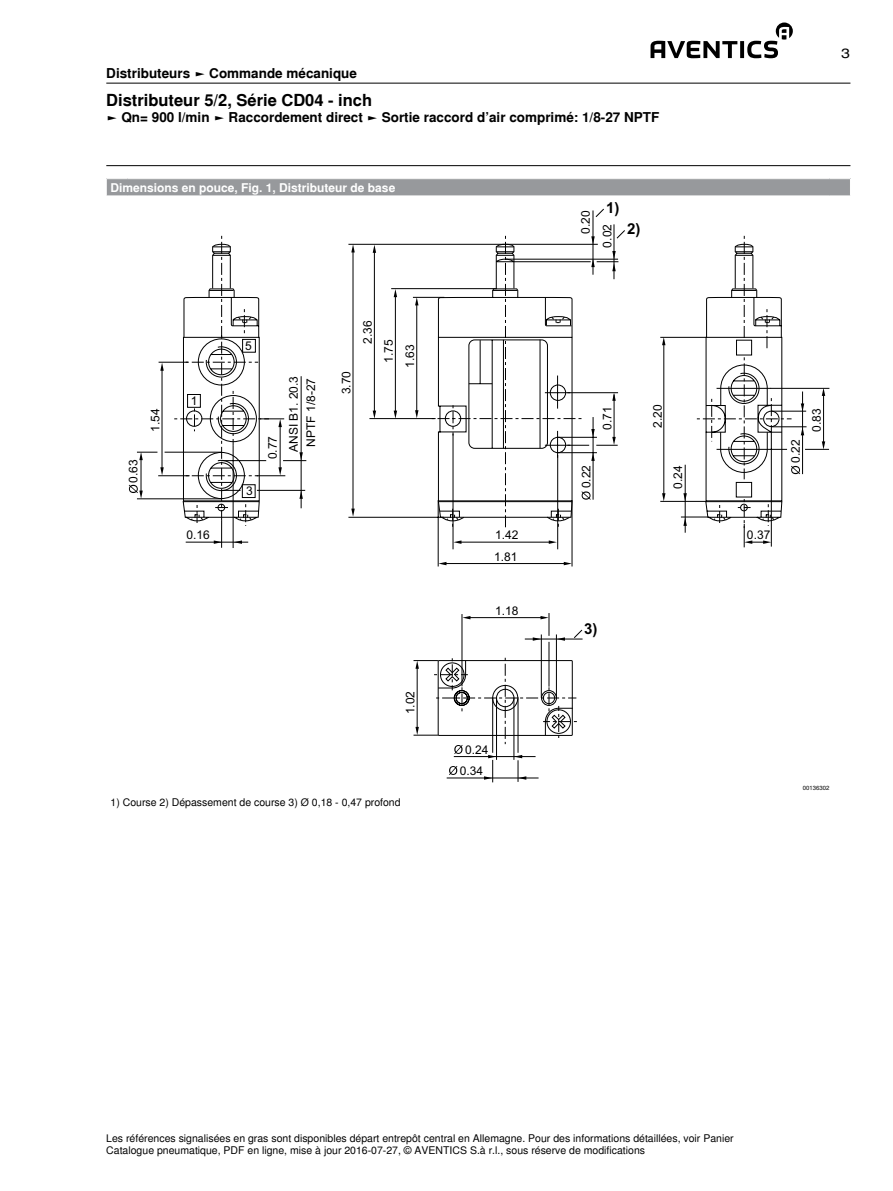
<style>
.page{position:relative;width:893px;height:1191px;background:#fff}
.page>*{position:absolute;margin:0;border:0;box-sizing:border-box;transform-origin:0 0}
.t1{font:700 16.5px "Nimbus Sans Global";color:#000}
.t2{font:700 15px "Arial";color:#000}
.t3{font:700 13.5px "Nimbus Sans Global";color:#000}
.t4{font:13.5px "Nimbus Sans Global";color:#000;scale:1.2 1}
.t5{font:12px/21px "Arial";color:#000;text-align:center}
.t6{font:700 12px "Nimbus Sans Global";color:#fff}
.t7{font:10.5px/12.6px "Nimbus Sans Global";color:#000}
.t8{font:6px "Nimbus Sans Global";color:#000}
</style>
<div class="page">
<svg style="left:650px;top:23px;width:143px;height:35px"></svg>
<hr style="left:106px;top:83px;width:744px;height:1px;background:#000">
<hr style="left:106px;top:165px;width:744px;height:1px;background:#000">
<div style="left:106px;top:179px;width:744px;height:17px;background:#97999c"></div>
<svg style="left:106px;top:178px;width:21px;height:18px"></svg>
<svg style="left:829px;top:178px;width:22px;height:18px"></svg>
<svg style="left:437px;top:528px;width:136px;height:130px"></svg>
<hr style="left:348px;top:244px;width:157px;height:1px;background:#000">
<hr style="left:391px;top:288px;width:106px;height:1px;background:#000">
<hr style="left:413px;top:297px;width:31px;height:1px;background:#000">
<hr style="left:453px;top:434px;width:1px;height:115px;background:#000">
<hr style="left:557px;top:455px;width:1px;height:94px;background:#000">
<hr style="left:572px;top:500px;width:1px;height:66px;background:#000">
<hr style="left:438px;top:500px;width:1px;height:66px;background:#000">
<hr style="left:348px;top:517px;width:96px;height:1px;background:#000">
<hr style="left:462px;top:614px;width:1px;height:72px;background:#000">
<hr style="left:549px;top:642px;width:1px;height:44px;background:#000">
<hr style="left:541px;top:634px;width:1px;height:64px;background:#000">
<hr style="left:556px;top:634px;width:1px;height:64px;background:#000">
<hr style="left:660px;top:501px;width:47px;height:1px;background:#000">
<hr style="left:660px;top:337px;width:47px;height:1px;background:#000">
<hr style="left:369px;top:418px;width:67px;height:1px;background:#000">
<hr style="left:467px;top:617px;width:76px;height:1px;background:#000">
<svg style="left:462px;top:616px;width:8px;height:3px"></svg>
<hr style="left:458px;top:542px;width:93px;height:1px;background:#000">
<svg style="left:549px;top:540px;width:8px;height:4px"></svg>
<svg style="left:453px;top:540px;width:8px;height:4px"></svg>
<hr style="left:443px;top:563px;width:123px;height:1px;background:#000">
<svg style="left:564px;top:562px;width:8px;height:3px"></svg>
<svg style="left:438px;top:562px;width:8px;height:3px"></svg>
<hr style="left:525px;top:639px;width:58px;height:1px;background:#000">
<svg style="left:533px;top:613px;width:17px;height:28px"></svg>
<svg style="left:557px;top:637px;width:8px;height:4px"></svg>
<svg style="left:413px;top:658px;width:164px;height:124px"></svg>
<svg style="left:574px;top:629px;width:8px;height:9px"></svg>
<svg style="left:595px;top:208px;width:9px;height:9px"></svg>
<svg style="left:129px;top:236px;width:177px;height:312px"></svg>
<hr style="left:416px;top:303px;width:1px;height:108px;background:#000">
<svg style="left:415px;top:297px;width:3px;height:8px"></svg>
<svg style="left:415px;top:410px;width:3px;height:8px"></svg>
<hr style="left:614px;top:224px;width:1px;height:55px;background:#000">
<hr style="left:593px;top:210px;width:1px;height:65px;background:#000">
<svg style="left:432px;top:230px;width:193px;height:298px"></svg>
<hr style="left:664px;top:343px;width:1px;height:151px;background:#000">
<svg style="left:681px;top:236px;width:148px;height:311px"></svg>
<svg style="left:662px;top:337px;width:3px;height:8px"></svg>
<svg style="left:662px;top:493px;width:3px;height:8px"></svg>
<hr style="left:395px;top:295px;width:1px;height:116px;background:#000">
<svg style="left:394px;top:289px;width:3px;height:8px"></svg>
<svg style="left:394px;top:410px;width:3px;height:9px"></svg>
<hr style="left:374px;top:251px;width:1px;height:160px;background:#000">
<svg style="left:373px;top:245px;width:3px;height:8px"></svg>
<svg style="left:373px;top:410px;width:3px;height:9px"></svg>
<hr style="left:353px;top:250px;width:1px;height:259px;background:#000">
<svg style="left:351px;top:244px;width:4px;height:8px"></svg>
<svg style="left:351px;top:508px;width:4px;height:9px"></svg>
<p class="t3" style="left:106px;top:63px;width:252px">Distributeurs ► Commande mécanique</p>
<h1 class="t1" style="left:106px;top:87px;width:267px">Distributeur 5/2, Série CD04 - inch</h1>
<p class="t3" style="left:106px;top:107px;width:555px">► Qn= 900 l/min ► Raccordement direct ► Sortie raccord d’air comprimé: 1/8-27 NPTF</p>
<p class="t6" style="left:111px;top:178px;width:286px">Dimensions en pouce, Fig. 1, Distributeur de base</p>
<p class="t5" style="left:575px;top:234px;width:25px;rotate:-90deg">0.20</p>
<h2 class="t2" style="left:606px;top:198px;width:15px">1)</h2>
<p class="t5" style="left:597px;top:247px;width:25px;rotate:-90deg">0.02</p>
<h2 class="t2" style="left:627px;top:219px;width:15px">2)</h2>
<p class="t5" style="left:123px;top:482px;width:25px;rotate:-90deg">0.63</p>
<p class="t5" style="left:145px;top:432px;width:25px;rotate:-90deg">1.54</p>
<p class="t5" style="left:191px;top:390px;width:8px">1</p>
<p class="t5" style="left:245px;top:335px;width:8px">5</p>
<p class="t5" style="left:246px;top:480px;width:8px">3</p>
<p class="t5" style="left:262px;top:452px;width:78px;text-align:left;text-indent:-7px;rotate:-90deg">0.77<br>ANSI B1. 20.3</p>
<p class="t5" style="left:301px;top:447px;width:70px;rotate:-90deg">NPTF 1/8-27</p>
<p class="t5" style="left:336px;top:394px;width:25px;rotate:-90deg">3.70</p>
<p class="t5" style="left:357px;top:344px;width:25px;rotate:-90deg">2.36</p>
<p class="t5" style="left:378px;top:363px;width:25px;rotate:-90deg">1.75</p>
<p class="t5" style="left:400px;top:368px;width:25px;rotate:-90deg">1.63</p>
<p class="t5" style="left:186px;top:525px;width:25px">0.16</p>
<p class="t5" style="left:495px;top:525px;width:25px">1.42</p>
<p class="t5" style="left:494px;top:546px;width:25px">1.81</p>
<p class="t5" style="left:495px;top:600px;width:25px">1.18</p>
<p class="t5" style="left:400px;top:714px;width:25px;rotate:-90deg">1.02</p>
<p class="t5" style="left:460px;top:739px;width:30px">0.24<br>0.34</p>
<p class="t7" style="left:111px;top:795px;width:292px">1) Course 2) Dépassement de course 3) Ø 0,18 - 0,47 profond</p>
<p class="t5" style="left:597px;top:430px;width:25px;rotate:-90deg">0.71</p>
<p class="t5" style="left:576px;top:488px;width:25px;rotate:-90deg">0.22</p>
<p class="t5" style="left:647px;top:428px;width:25px;rotate:-90deg">2.20</p>
<p class="t5" style="left:667px;top:488px;width:25px;rotate:-90deg">0.24</p>
<h2 class="t2" style="left:584px;top:619px;width:15px">3)</h2>
<p class="t4" style="left:841px;top:43px;width:9px">3</p>
<p class="t5" style="left:785px;top:463px;width:25px;rotate:-90deg">0.22</p>
<p class="t5" style="left:806px;top:432px;width:25px;rotate:-90deg">0.83</p>
<p class="t5" style="left:747px;top:525px;width:25px">0.37</p>
<p class="t8" style="left:803px;top:783px;width:28px">00136302</p>
<p class="t7" style="left:106px;top:1131px;width:629px">Les références signalisées en gras sont disponibles départ entrepôt central en Allemagne. Pour des informations détaillées, voir Panier<br>Catalogue pneumatique, PDF en ligne, mise à jour 2016-07-27, © AVENTICS S.à r.l., sous réserve de modifications</p>
</div>
